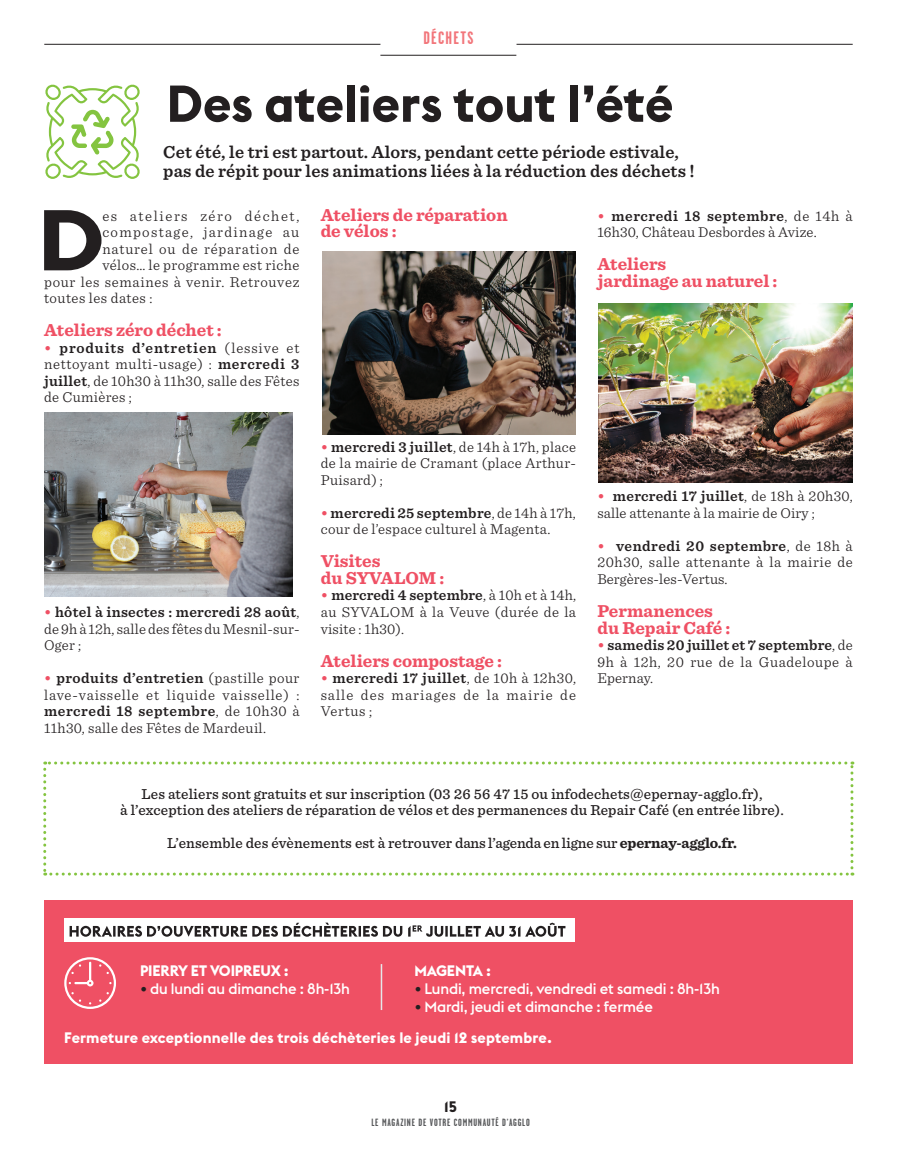
<style>
.page{position:relative;width:897px;height:1152px;background:#fff}
.page>*{position:absolute;margin:0;border:0;box-sizing:border-box;transform-origin:0 0}
.t1{font:700 84.75px "Euclid Flex";color:#231f20;scale:1.11 1}
.t2{font:700 51px "Euclid Flex";color:#231f20}
.t3{font:700 18px/16.5px "Sentinel";color:#ef5064}
.t4{font:600 18px/19.5px "Sentinel";letter-spacing:.01em;color:#231f20}
.t5{font:700 18px "Garage Gothic";letter-spacing:.07em;color:#f2767b}
.t6{font:300 15px/16.5px "Sentinel";letter-spacing:.025em;color:#231f20;text-align:justify}
.t7{font:500 15px/16.5px "Sentinel";letter-spacing:.01em;color:#231f20;text-align:center}
.t8{font:700 15px/30.8px "Euclid Flex";letter-spacing:.01em;color:#fff}
.t9{font:500 15px "Euclid Flex";letter-spacing:-.01em;color:#fff}
.t10{font:300 15px "Sentinel";letter-spacing:.045em;color:#231f20}
.t11{font:700 15px "Euclid Flex";letter-spacing:-.01em;color:#fff}
.t12{font:300 15px "Sentinel";letter-spacing:.055em;color:#231f20}
.t13{font:300 15px "Sentinel";letter-spacing:.085em;color:#231f20}
.t14{font:300 15px "Sentinel";letter-spacing:.105em;color:#231f20}
.t15{font:700 15px "Euclid Flex";color:#231f20}
.t16{font:700 10.5px "Garage Gothic";letter-spacing:.07em;color:#57585a}
.s1{font-weight:600;color:#ef5064}
.s2{font-weight:600}
.s3{font-weight:700}
.s4{font-family:"Sentinel";font-weight:700;color:#231f20}
.s5{font-family:"Sentinel";color:#231f20}
.s6{font-weight:500}
</style>
<div class="page">
<hr style="left:380px;top:55px;width:136px;height:1px;background:#231f20">
<hr style="left:44px;top:44px;width:336px;height:1px;background:#231f20">
<hr style="left:516px;top:44px;width:336px;height:1px;background:#231f20">
<img style="left:45px;top:413px;width:248px;height:183px">
<img style="left:322px;top:251px;width:253px;height:183px">
<img style="left:598px;top:303px;width:254px;height:179px">
<div style="left:44px;top:900px;width:808px;height:164px;background:#ef5064"></div>
<svg style="left:43px;top:761px;width:810px;height:114px"></svg>
<svg style="left:45px;top:84px;width:95px;height:95px"></svg>
<div style="left:64px;top:918px;width:510px;height:23px;background:#fff"></div>
<svg style="left:70px;top:922px;width:495px;height:14px"></svg>
<svg style="left:64px;top:957px;width:52px;height:52px"></svg>
<hr style="left:380px;top:964px;width:2px;height:46px;background:#e6e7e9">
<p class="t5" style="left:423px;top:27px;width:52px">DÉCHETS</p>
<h2 class="t2" style="left:167px;top:74px;width:508px">Des ateliers tout l’été</h2>
<p class="t4" style="left:163px;top:141px;width:533px">Cet été, le tri est partout. Alors, pendant cette période estivale, pas de répit pour les animations liées à la réduction des déchets !</p>
<h1 class="t1" style="left:38px;top:191px;width:62px">D</h1>
<p class="t14" style="left:102px;top:205px;width:198px">es ateliers zéro déchet,</p>
<p class="t13" style="left:102px;top:221px;width:198px">compostage, jardinage au</p>
<p class="t12" style="left:102px;top:238px;width:198px">naturel ou de réparation de</p>
<p class="t6" style="left:102px;top:256px;width:198px">vélos… le programme est riche</p>
<p class="t10" style="left:44px;top:271px;width:257px">pour les semaines à venir. Retrouvez</p>
<p class="t6" style="left:44px;top:289px;width:110px">toutes les dates :</p>
<p class="t3" style="left:44px;top:321px;width:179px">Ateliers zéro déchet :</p>
<p class="t6" style="left:44px;top:338px;width:257px"><span class="s1">•</span> <span class="s2">produits d’entretien</span> (lessive et nettoyant multi-usage) : <span class="s2">mercredi 3 juillet</span>, de 10h30 à 11h30, salle des Fêtes de Cumières ;</p>
<p class="t6" style="left:44px;top:602px;width:257px"><span class="s1">•</span> <span class="s2">hôtel à insectes : mercredi 28 août</span>, de 9h à 12h, salle des fêtes du Mesnil-sur-Oger ;</p>
<p class="t6" style="left:44px;top:668px;width:257px"><span class="s1">•</span> <span class="s2">produits d’entretien</span> (pastille pour lave-vaisselle et liquide vaisselle) : <span class="s2">mercredi 18 septembre</span>, de 10h30 à 11h30, salle des Fêtes de Mardeuil.</p>
<p class="t3" style="left:321px;top:206px;width:188px">Ateliers de réparation de vélos :</p>
<p class="t6" style="left:597px;top:206px;width:257px"><span class="s1">•</span> <span class="s2">mercredi 18 septembre</span>, de 14h à<br>16h30, Château Desbordes à Avize.</p>
<p class="t3" style="left:597px;top:255px;width:181px">Ateliers<br>jardinage au naturel :</p>
<p class="t6" style="left:321px;top:437px;width:257px"><span class="s1">•</span> <span class="s2">mercredi 3 juillet</span>, de 14h à 17h, place de la mairie de Cramant (place Arthur-Puisard) ;</p>
<p class="t6" style="left:321px;top:503px;width:257px"><span class="s1">•</span> <span class="s2">mercredi 25 septembre</span>, de 14h à 17h, cour de l’espace culturel à Magenta.</p>
<p class="t3" style="left:321px;top:552px;width:125px">Visites<br>du SYVALOM :</p>
<p class="t6" style="left:321px;top:586px;width:257px"><span class="s1">•</span> <span class="s2">mercredi 4 septembre</span>, à 10h et à 14h, au SYVALOM à la Veuve (durée de la visite : 1h30).</p>
<p class="t3" style="left:321px;top:651px;width:183px">Ateliers compostage :</p>
<p class="t6" style="left:321px;top:668px;width:257px"><span class="s1">•</span> <span class="s2">mercredi 17 juillet</span>, de 10h à 12h30, salle des mariages de la mairie de Vertus ;</p>
<p class="t6" style="left:597px;top:487px;width:257px"><span class="s1">•</span> <span class="s2">mercredi 17 juillet</span>, de 18h à 20h30, salle attenante à la mairie de Oiry ;</p>
<p class="t6" style="left:597px;top:536px;width:257px"><span class="s1">•</span> <span class="s2">vendredi 20 septembre</span>, de 18h à 20h30, salle attenante à la mairie de Bergères-les-Vertus.</p>
<p class="t3" style="left:597px;top:602px;width:134px">Permanences du Repair Café :</p>
<p class="t6" style="left:597px;top:635px;width:257px"><span class="s1">•</span> <span class="s2">samedis 20 juillet et 7 septembre</span>, de 9h à 12h, 20 rue de la Guadeloupe à Epernay.</p>
<p class="t7" style="left:120px;top:784px;width:665px">Les ateliers sont gratuits et sur inscription (03 26 56 47 15 ou infodechets@epernay-agglo.fr),<br>à l’exception des ateliers de réparation de vélos et des permanences du Repair Café (en entrée libre).</p>
<p class="t7" style="left:167px;top:834px;width:571px">L’ensemble des évènements est à retrouver dans l’agenda en ligne sur <span class="s3">epernay-agglo.fr.</span></p>
<p class="t11" style="left:414px;top:962px;width:78px">MAGENTA :</p>
<p class="t9" style="left:414px;top:980px;width:307px"><span class="s4">•</span> Lundi, mercredi, vendredi et samedi : 8h-13h</p>
<p class="t8" style="left:64px;top:991px;width:590px;text-indent:350px"><span class="s5">•</span> <span class="s6">Mardi, jeudi et dimanche : fermée<br></span>Fermeture exceptionnelle des trois déchèteries le jeudi 12 septembre.</p>
<p class="t11" style="left:140px;top:962px;width:150px">PIERRY ET VOIPREUX :</p>
<p class="t9" style="left:140px;top:980px;width:211px"><span class="s4">•</span> du lundi au dimanche : 8h-13h</p>
<p class="t15" style="left:444px;top:1098px;width:14px">15</p>
<p class="t16" style="left:371px;top:1115px;width:160px">LE MAGAZINE DE VOTRE COMMUNAUTÉ D’AGGLO</p>
</div>
